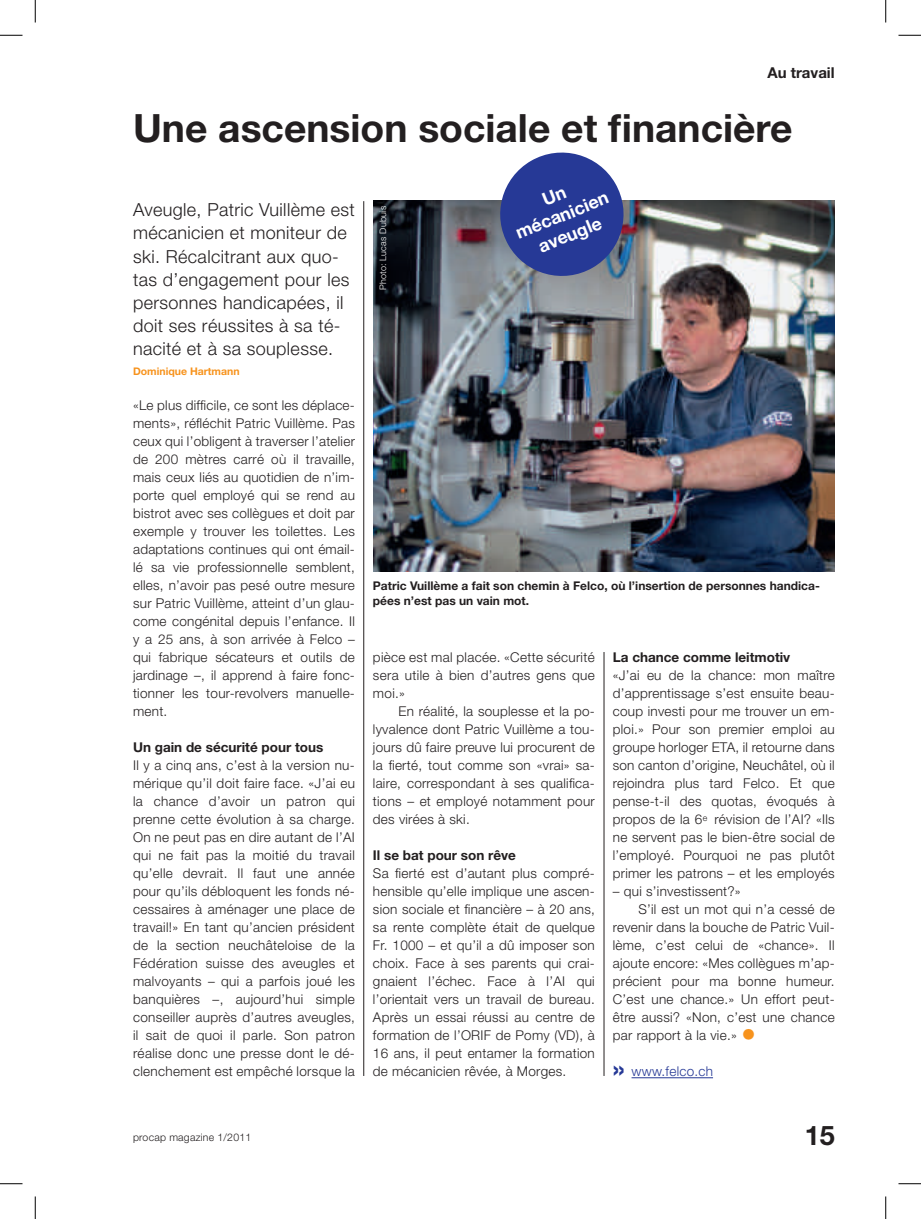
<style>
.page{position:relative;width:921px;height:1219px;background:#fff}
.page>*{position:absolute;margin:0;border:0;box-sizing:border-box;transform-origin:0 0}
.t1{font:700 39px "Helvetica Neue LT";color:#231f20}
.t2{font:700 30px "Helvetica Neue LT";color:#f7931d}
.t3{font:700 27px "Helvetica Neue LT";color:#231f20}
.t4{font:300 18px/23.2px "Helvetica Neue LT";letter-spacing:.02em;color:#231f20}
.t5{font:700 18px/21px "Helvetica Neue LT";color:#fff;text-align:center}
.t6{font:700 15px "Helvetica Neue LT";color:#231f20}
.t7{font:300 13.5px/18px "Helvetica Neue LT";letter-spacing:.02em;color:#231f20;text-align:justify}
.t8{font:700 13.5px "Helvetica Neue LT";color:#231f20}
.t9{font:300 13.5px "Helvetica Neue LT";letter-spacing:.02em;color:#263996}
.t10{font:700 12px/15px "Helvetica Neue LT";color:#231f20}
.t11{font:300 10.5px "Helvetica Neue LT";letter-spacing:.02em;color:#231f20}
.t12{font:700 10.5px "Helvetica Neue LT";color:#f7931d}
.t13{font:300 9px "Helvetica Neue LT";letter-spacing:.02em;color:#fff}
.s1{font-weight:700;font-size:27px}
</style>
<div class="page">
<hr style="left:631px;top:1077px;width:82px;height:1px;background:#263996">
<hr style="left:363px;top:201px;width:1px;height:875px;background:#231f20">
<hr style="left:604px;top:652px;width:1px;height:424px;background:#231f20">
<img style="left:373px;top:201px;width:462px;height:371px">
<svg style="left:491px;top:152px;width:141px;height:133px;background:#5665a2"></svg>
<svg style="left:0;top:35px;width:22px;height:1px"></svg>
<svg style="left:898px;top:35px;width:23px;height:1px"></svg>
<svg style="left:0;top:1183px;width:22px;height:1px"></svg>
<svg style="left:898px;top:1183px;width:23px;height:1px"></svg>
<svg style="left:35px;top:0;width:1px;height:22px"></svg>
<svg style="left:35px;top:1196px;width:1px;height:23px"></svg>
<svg style="left:885px;top:0;width:1px;height:22px"></svg>
<svg style="left:885px;top:1196px;width:1px;height:23px"></svg>
<p class="t6" style="left:767px;top:63px;width:69px">Au travail</p>
<h1 class="t1" style="left:133px;top:104px;width:661px">Une ascension sociale et financière</h1>
<h3 class="t4" style="left:133px;top:198px;width:223px">Aveugle, Patric Vuillème est mécanicien et moniteur de ski. Récalcitrant aux quo&shy;tas d’engagement pour les personnes handicapées, il doit ses réussites à sa té&shy;nacité et à sa souplesse.</h3>
<p class="t12" style="left:133px;top:365px;width:108px">Dominique Hartmann</p>
<p class="t7" style="left:133px;top:395px;width:223px">«Le plus difficile, ce sont les déplace&shy;ments», réfléchit Patric Vuillème. Pas ceux qui l’obligent à traverser l’atelier de 200 mètres carré où il travaille, mais ceux liés au quotidien de n’im&shy;porte quel employé qui se rend au bistrot avec ses collègues et doit par exemple y trouver les toilettes. Les adaptations continues qui ont émail&shy;lé sa vie professionnelle semblent, elles, n’avoir pas pesé outre mesure sur Patric Vuillème, atteint d’un glau&shy;come congénital depuis l’enfance. Il y a 25 ans, à son arrivée à Felco – qui fabrique sécateurs et outils de jardinage –, il apprend à faire fonc&shy;tionner les tour-revolvers manuelle&shy;ment.</p>
<p class="t8" style="left:133px;top:738px;width:192px">Un gain de sécurité pour tous</p>
<p class="t7" style="left:133px;top:755px;width:223px">Il y a cinq ans, c’est à la version nu&shy;mérique qu’il doit faire face. «J’ai eu la chance d’avoir un patron qui prenne cette évolution à sa charge.<br>On ne peut pas en dire autant de l’AI qui ne fait pas la moitié du travail qu’elle devrait. Il faut une année pour qu’ils débloquent les fonds né&shy;cessaires à aménager une place de travail!» En tant qu’ancien président de la section neuchâteloise de la Fédération suisse des aveugles et malvoyants – qui a parfois joué les banquières –, aujourd’hui simple conseiller auprès d’autres aveugles, il sait de quoi il parle. Son patron réalise donc une presse dont le dé&shy;clenchement est empêché lorsque la</p>
<p class="t13" style="left:377px;top:290px;width:86px;rotate:-90deg">Photo: Lucas Dubuis</p>
<h3 class="t5" style="left:504px;top:204px;width:103px;rotate:-22deg">Un mécanicien aveugle</h3>
<p class="t10" style="left:373px;top:578px;width:448px">Patric Vuillème a fait son chemin à Felco, où l’insertion de personnes handica&shy;pées n’est pas un vain mot.</p>
<p class="t7" style="left:373px;top:647px;width:223px">pièce est mal placée. «Cette sécurité sera utile à bien d’autres gens que moi.»</p>
<p class="t7" style="left:373px;top:701px;width:223px;text-indent:26px">En réalité, la souplesse et la po&shy;lyvalence dont Patric Vuillème a tou&shy;jours dû faire preuve lui procurent de la fierté, tout comme son «vrai» sa&shy;laire, correspondant à ses qualifica&shy;tions – et employé notamment pour des virées à ski.</p>
<p class="t8" style="left:373px;top:846px;width:145px">Il se bat pour son rêve</p>
<p class="t7" style="left:373px;top:863px;width:223px">Sa fierté est d’autant plus compré&shy;hensible qu’elle implique une ascen&shy;sion sociale et financière – à 20 ans, sa rente complète était de quelque Fr. 1000 – et qu’il a dû imposer son choix. Face à ses parents qui crai&shy;gnaient l’échec. Face à l’AI qui l’orientait vers un travail de bureau.<br>Après un essai réussi au centre de formation de l’ORIF de Pomy (VD), à 16 ans, il peut entamer la formation de mécanicien rêvée, à Morges.</p>
<p class="t8" style="left:613px;top:648px;width:179px">La chance comme leitmotiv</p>
<p class="t7" style="left:613px;top:665px;width:223px">«J’ai eu de la chance: mon maître d’apprentissage s’est ensuite beau&shy;coup investi pour me trouver un em&shy;ploi.» Pour son premier emploi au groupe horloger ETA, il retourne dans son canton d’origine, Neuchâtel, où il rejoindra plus tard Felco. Et que pense-t-il des quotas, évoqués à propos de la 6<sup>e</sup> révision de l’AI? «Ils ne servent pas le bien-être social de l’employé. Pourquoi ne pas plutôt primer les patrons – et les employés</p>
<p class="t7" style="left:613px;top:881px;width:129px">– qui s’investissent?»</p>
<p class="t7" style="left:638px;top:899px;width:198px">S’il est un mot qui n’a cessé de</p>
<p class="t7" style="left:613px;top:917px;width:223px">revenir dans la bouche de Patric Vuil-</p>
<p class="t7" style="left:613px;top:935px;width:223px">lème, c’est celui de «chance». Il</p>
<p class="t7" style="left:613px;top:953px;width:223px">ajoute encore: «Mes collègues m’ap-</p>
<p class="t7" style="left:613px;top:971px;width:223px">précient pour ma bonne humeur.</p>
<p class="t7" style="left:613px;top:989px;width:223px">C’est une chance.» Un effort peut-</p>
<p class="t7" style="left:613px;top:1007px;width:223px">être aussi? «Non, c’est une chance</p>
<p class="t7" style="left:613px;top:1025px;width:125px">par rapport à la vie.»</p>
<h2 class="t2" style="left:741px;top:1016px;width:17px">•</h2>
<p class="t9" style="left:613px;top:1063px;width:102px"><span class="s1">»</span> www.felco.ch</p>
<p class="t11" style="left:133px;top:1131px;width:120px">procap magazine 1/2011</p>
<h3 class="t3" style="left:805px;top:1119px;width:32px">15</h3>
</div>
